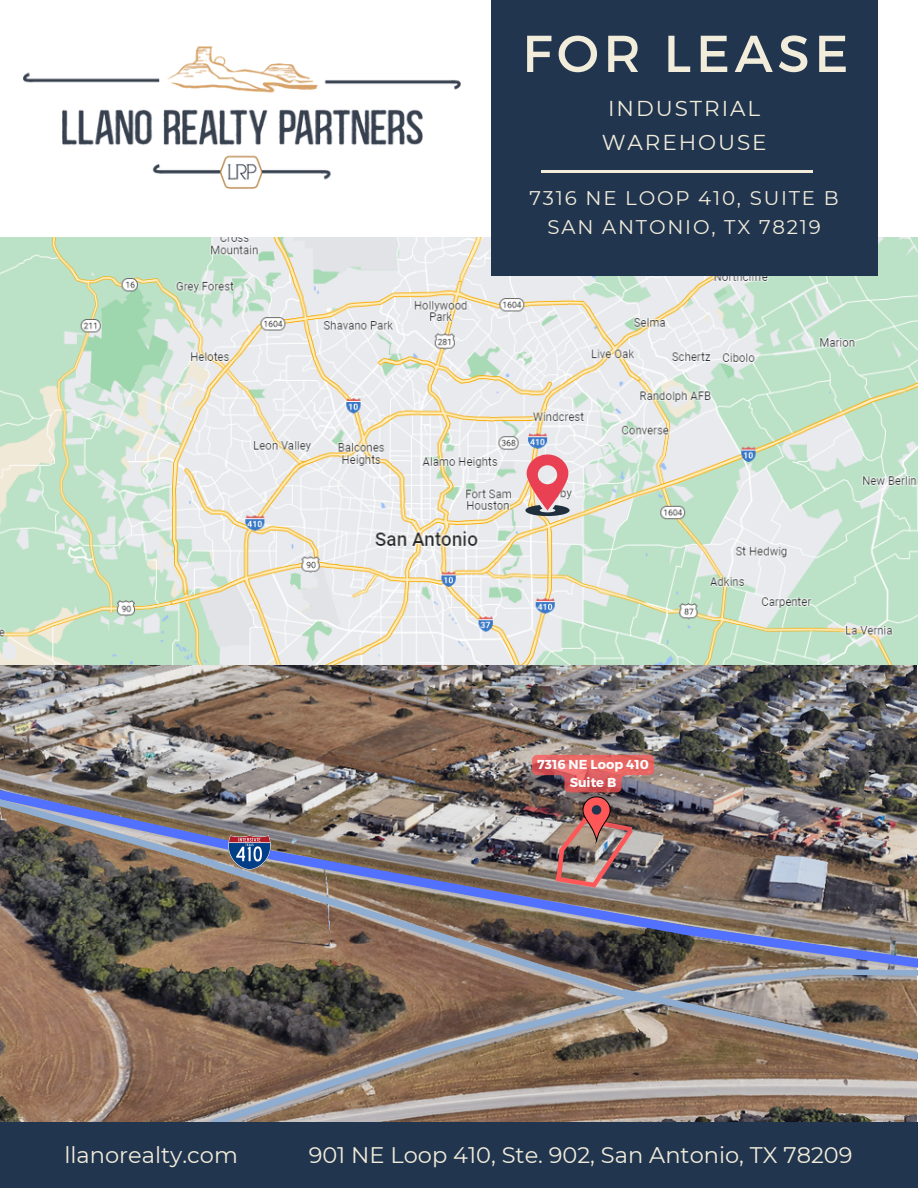
<style>
.page{position:relative;width:918px;height:1188px;background:#fff}
.page>*{position:absolute;margin:0;border:0;box-sizing:border-box;transform-origin:0 0}
.t1{font:51.9px "Montserrat";letter-spacing:.09em;color:#f2eddb}
.t2{font:22.5px "Montserrat";color:#f2eddb}
.t3{font:21.45px/33.8px "Montserrat";letter-spacing:.09em;color:#f2eddb;text-align:center}
.t4{font:19.8px "Montserrat";letter-spacing:.09em;color:#f2eddb}
.t5{font:700 12.9px "Montserrat";color:#fcfcfc}
</style>
<div class="page">
<img style="left:0;top:237px;width:918px;height:518px">
<img style="left:23px;top:46px;width:438px;height:142px">
<div style="left:491px;top:0;width:386px;height:276px;background:#22354f"></div>
<hr style="left:542px;top:170px;width:271px;height:2px;background:#f2eddb">
<svg style="left:525px;top:453px;width:45px;height:63px;background:#d3898e"></svg>
<div style="left:0;top:1122px;width:918px;height:66px;background:#22354f"></div>
<img style="left:0;top:755px;width:918px;height:367px">
<img style="left:229px;top:835px;width:41px;height:34px">
<p class="t1" style="left:522px;top:20px;width:328px">FOR LEASE</p>
<p class="t3" style="left:602px;top:92px;width:166px">INDUSTRIAL<br>WAREHOUSE</p>
<p class="t4" style="left:530px;top:185px;width:311px">7316 NE LOOP 410, SUITE B</p>
<p class="t4" style="left:548px;top:215px;width:275px">SAN ANTONIO, TX 78219</p>
<p class="t5" style="left:537px;top:756px;width:113px">7316 NE Loop 410</p>
<p class="t5" style="left:570px;top:774px;width:48px">Suite B</p>
<p class="t2" style="left:65px;top:1141px;width:175px">llanorealty.com</p>
<p class="t2" style="left:309px;top:1141px;width:545px">901 NE Loop 410, Ste. 902, San Antonio, TX 78209</p>
</div>
